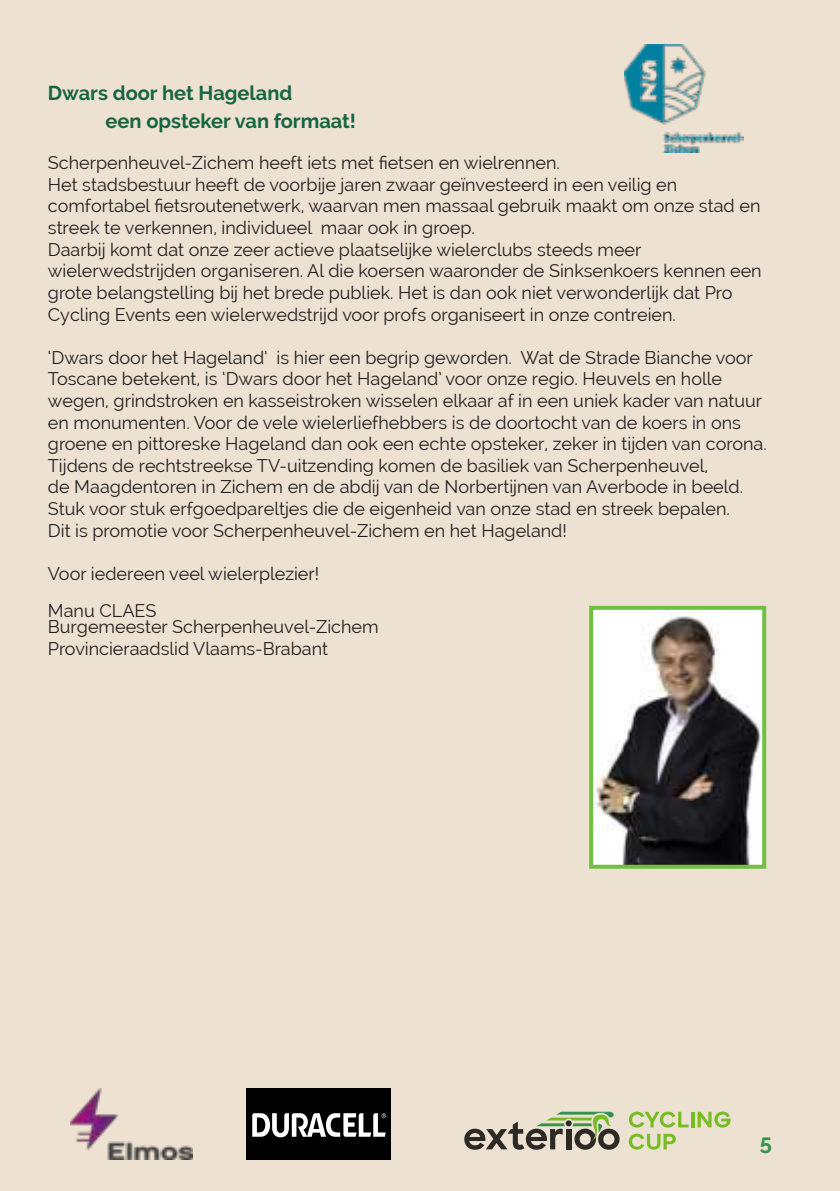
<style>
.page{position:relative;width:840px;height:1191px;background:#fff}
.page>*{position:absolute;margin:0;border:0;box-sizing:border-box;transform-origin:0 0}
.t1{font:700 22px "Raleway";color:#35944c}
.t2{font:700 20px/28.8px "Raleway";color:#156542}
.t3{font:18px/21.6px "Raleway";color:#221f1f}
</style>
<div class="page">
<div style="left:0;top:0;width:839px;height:1191px;background:#ede1d2"></div>
<img style="left:624px;top:45px;width:119px;height:107px">
<img style="left:594px;top:611px;width:166px;height:252px">
<div style="left:589px;top:606px;width:176px;height:262px;border:4px solid #71bf43"></div>
<svg style="left:628px;top:1111px;width:60px;height:16px"></svg>
<svg style="left:691px;top:1112px;width:3px;height:15px"></svg>
<svg style="left:697px;top:1111px;width:33px;height:16px"></svg>
<svg style="left:628px;top:1133px;width:47px;height:16px"></svg>
<svg style="left:464px;top:1111px;width:155px;height:38px"></svg>
<img style="left:70px;top:1089px;width:123px;height:70px">
<div style="left:246px;top:1088px;width:144px;height:71px;background:#020101"></div>
<svg style="left:252px;top:1113px;width:133px;height:24px"></svg>
<p class="t2" style="left:105px;top:78px;width:252px;text-indent:-58px">Dwars door het Hageland<br>een opsteker van formaat!</p>
<p class="t3" style="left:48px;top:152px;width:715px">Scherpenheuvel-Zichem heeft iets met fietsen en wielrennen.<br>Het stadsbestuur heeft de voorbije jaren zwaar geïnvesteerd in een veilig en comfortabel fietsroutenetwerk, waarvan men massaal gebruik maakt om onze stad en streek te verkennen, individueel maar ook in groep.<br>Daarbij komt dat onze zeer actieve plaatselijke wielerclubs steeds meer wielerwedstrijden organiseren. Al die koersen waaronder de Sinksenkoers kennen een grote belangstelling bij het brede publiek. Het is dan ook niet verwonderlijk dat Pro Cycling Events een wielerwedstrijd voor profs organiseert in onze contreien.</p>
<p class="t3" style="left:48px;top:347px;width:720px">‘Dwars door het Hageland’ is hier een begrip geworden. Wat de Strade Bianche voor Toscane betekent, is ‘Dwars door het Hageland’ voor onze regio. Heuvels en holle wegen, grindstroken en kasseistroken wisselen elkaar af in een uniek kader van natuur en monumenten. Voor de vele wielerliefhebbers is de doortocht van de koers in ons groene en pittoreske Hageland dan ook een echte opsteker, zeker in tijden van corona.<br>Tijdens de rechtstreekse TV-uitzending komen de basiliek van Scherpenheuvel,<br>de Maagdentoren in Zichem en de abdij van de Norbertijnen van Averbode in beeld.<br>Stuk voor stuk erfgoedpareltjes die de eigenheid van onze stad en streek bepalen.<br>Dit is promotie voor Scherpenheuvel-Zichem en het Hageland!</p>
<p class="t3" style="left:48px;top:555px;width:273px;line-height:37.6px">Voor iedereen veel wielerplezier!<br>Manu CLAES</p>
<p class="t3" style="left:48px;top:616px;width:332px">Burgemeester Scherpenheuvel-Zichem<br>Provincieraadslid Vlaams-Brabant</p>
<p class="t1" style="left:759px;top:1129px;width:14px">5</p>
</div>
